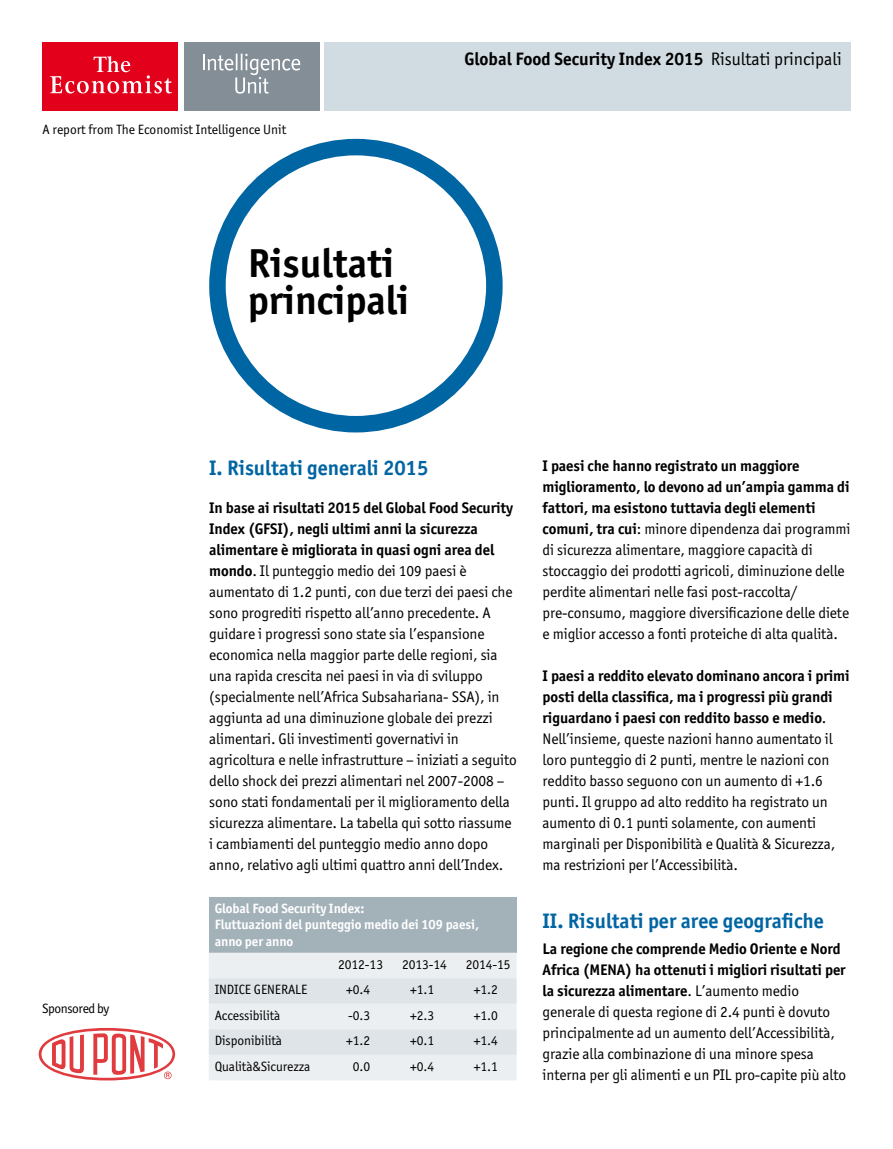
<style>
.page{position:relative;width:893px;height:1149px;background:#fff}
.page>*{position:absolute;margin:0;border:0;box-sizing:border-box;transform-origin:0 0}
.t1{font:700 40.5px/36px "Officina San ITC";color:#000}
.t2{font:700 21px "Officina San ITC";color:#0065a3}
.t3{font:700 18px "Officina San ITC";color:#000}
.t4{font:15.3px/21px "Officina San ITC";letter-spacing:-.005em;color:#000}
.t5{font:13.5px "Officina San ITC";letter-spacing:-.005em;color:#000}
.t6{font:700 13.5px/16.5px "Officina San ITC";letter-spacing:-.005em;color:#fff}
.t7{font:13.5px "Officina San ITC";letter-spacing:-.03em;color:#000}
.s1{font-weight:400}
.s2{font-weight:700}
</style>
<div class="page">
<div style="left:209px;top:139px;width:294px;height:293px;border:16px solid #0065a3;border-radius:50%"></div>
<div style="left:43px;top:43px;width:135px;height:67px;background:#e2001a"></div>
<svg style="left:50px;top:56px;width:122px;height:37px"></svg>
<div style="left:184px;top:43px;width:136px;height:67px;background:#848e97"></div>
<svg style="left:203px;top:53px;width:97px;height:41px"></svg>
<svg style="left:39px;top:1027px;width:136px;height:53px"></svg>
<div style="left:324px;top:43px;width:526px;height:67px;background:#d1dce2"></div>
<div style="left:209px;top:897px;width:308px;height:55px;background:#a3b1b9"></div>
<svg style="left:209px;top:952px;width:308px;height:127px;background:#e6eaed"></svg>
<p class="t5" style="left:43px;top:121px;width:245px">A report from The Economist Intelligence Unit</p>
<h1 class="t1" style="left:248px;top:245px;width:163px">Risultati principali</h1>
<p class="t3" style="left:465px;top:48px;width:379px">Global Food Security Index 2015 <span class="s1">Risultati principali</span></p>
<p class="t7" style="left:42px;top:1000px;width:69px">Sponsored by</p>
<h2 class="t2" style="left:209px;top:455px;width:221px">I. Risultati generali 2015</h2>
<p class="t4" style="left:209px;top:497px;width:309px"><span class="s2">In base ai risultati 2015 del Global Food Security Index (GFSI), negli ultimi anni la sicurezza alimentare è migliorata in quasi ogni area del mondo</span>. Il punteggio medio dei 109 paesi è aumentato di 1.2 punti, con due terzi dei paesi che sono progrediti rispetto all’anno precedente. A guidare i progressi sono state sia l’espansione economica nella maggior parte delle regioni, sia una rapida crescita nei paesi in via di sviluppo (specialmente nell’Africa Subsahariana- SSA), in aggiunta ad una diminuzione globale dei prezzi alimentari. Gli investimenti governativi in agricoltura e nelle infrastrutture – iniziati a seguito dello shock dei prezzi alimentari nel 2007-2008 – sono stati fondamentali per il miglioramento della sicurezza alimentare. La tabella qui sotto riassume i cambiamenti del punteggio medio anno dopo anno, relativo agli ultimi quattro anni dell’Index.</p>
<p class="t6" style="left:215px;top:899px;width:266px">Global Food Security Index:<br>Fluttuazioni del punteggio medio dei 109 paesi, anno per anno</p>
<p class="t5" style="left:338px;top:955px;width:46px">2012-13</p>
<p class="t5" style="left:402px;top:955px;width:46px">2013-14</p>
<p class="t5" style="left:466px;top:955px;width:46px">2014-15</p>
<p class="t5" style="left:215px;top:981px;width:94px">INDICE GENERALE</p>
<p class="t5" style="left:346px;top:981px;width:26px">+0.4</p>
<p class="t5" style="left:410px;top:981px;width:26px">+1.1</p>
<p class="t5" style="left:474px;top:981px;width:26px">+1.2</p>
<p class="t5" style="left:215px;top:1006px;width:67px">Accessibilità</p>
<p class="t5" style="left:348px;top:1006px;width:24px">-0.3</p>
<p class="t5" style="left:410px;top:1006px;width:26px">+2.3</p>
<p class="t5" style="left:474px;top:1006px;width:26px">+1.0</p>
<p class="t5" style="left:215px;top:1032px;width:69px">Disponibilità</p>
<p class="t5" style="left:346px;top:1032px;width:26px">+1.2</p>
<p class="t5" style="left:410px;top:1032px;width:26px">+0.1</p>
<p class="t5" style="left:474px;top:1032px;width:26px">+1.4</p>
<p class="t5" style="left:215px;top:1058px;width:97px">Qualità&amp;Sicurezza</p>
<p class="t5" style="left:353px;top:1058px;width:19px">0.0</p>
<p class="t5" style="left:410px;top:1058px;width:26px">+0.4</p>
<p class="t5" style="left:474px;top:1058px;width:26px">+1.1</p>
<p class="t4" style="left:543px;top:455px;width:309px"><span class="s2">I paesi che hanno registrato un maggiore miglioramento, lo devono ad un’ampia gamma di fattori, ma esistono tuttavia degli elementi comuni, tra cui</span>: minore dipendenza dai programmi di sicurezza alimentare, maggiore capacità di stoccaggio dei prodotti agricoli, diminuzione delle perdite alimentari nelle fasi post-raccolta/ pre-consumo, maggiore diversificazione delle diete e miglior accesso a fonti proteiche di alta qualità.</p>
<p class="t4" style="left:543px;top:665px;width:308px"><span class="s2">I paesi a reddito elevato dominano ancora i primi posti della classifica, ma i progressi più grandi riguardano i paesi con reddito basso e medio</span>.<br>Nell’insieme, queste nazioni hanno aumentato il loro punteggio di 2 punti, mentre le nazioni con reddito basso seguono con un aumento di +1.6 punti. Il gruppo ad alto reddito ha registrato un aumento di 0.1 punti solamente, con aumenti marginali per Disponibilità e Qualità &amp; Sicurezza, ma restrizioni per l’Accessibilità.</p>
<h2 class="t2" style="left:543px;top:907px;width:283px">II. Risultati per aree geografiche</h2>
<p class="t4" style="left:543px;top:938px;width:305px"><span class="s2">La regione che comprende Medio Oriente e Nord Africa (MENA) ha ottenuti i migliori risultati per la sicurezza alimentare</span>. L’aumento medio generale di questa regione di 2.4 punti è dovuto principalmente ad un aumento dell’Accessibilità, grazie alla combinazione di una minore spesa interna per gli alimenti e un PIL pro-capite più alto</p>
</div>
